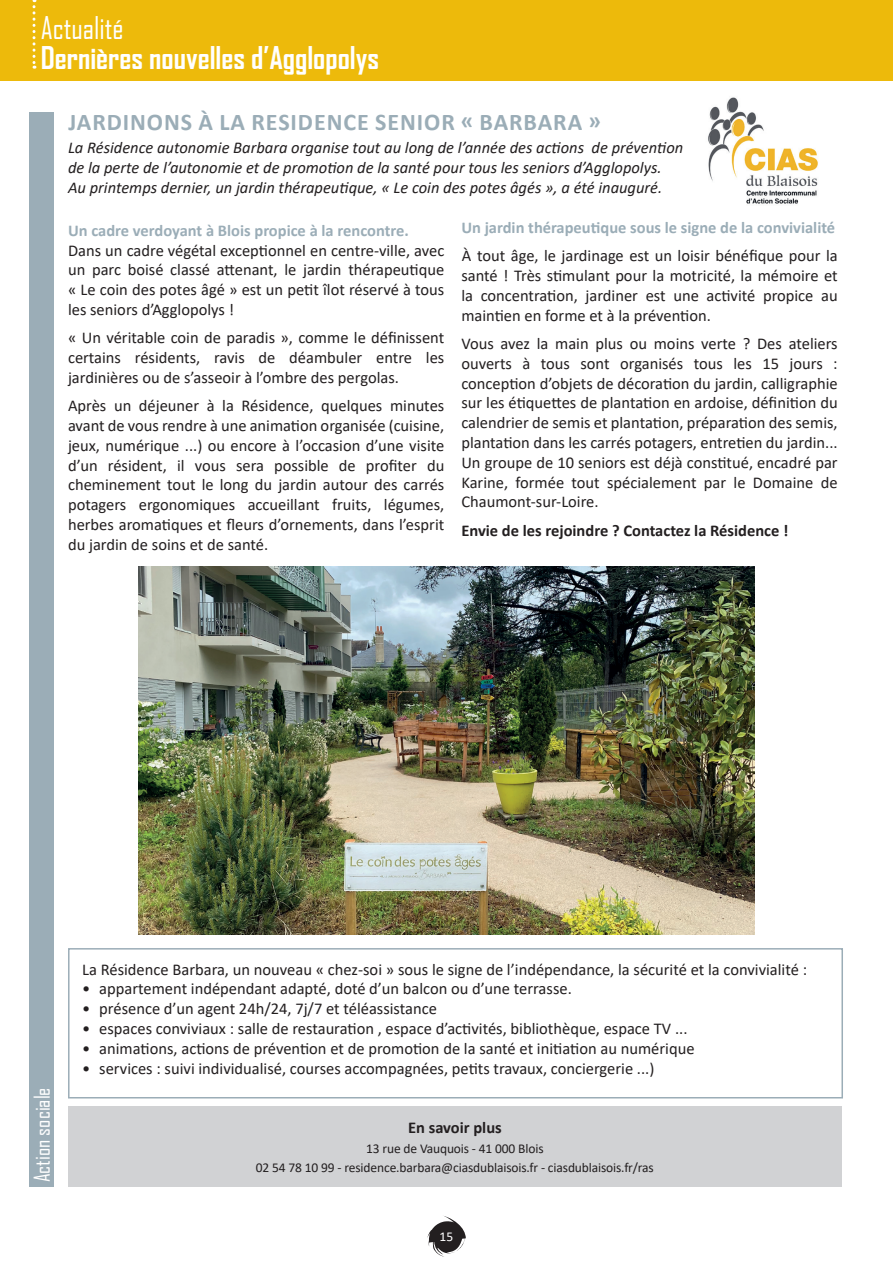
<style>
.page{position:relative;width:893px;height:1263px;background:#fff}
.page>*{position:absolute;margin:0;border:0;box-sizing:border-box;transform-origin:0 0}
.t1{font:700 30px "Agency FB";color:#fff}
.t2{font:30px "Agency FB";color:#fff}
.t3{font:700 24px "Calibri";letter-spacing:.04em;color:#9badb7}
.t4{font:21px "Agency FB";color:#fff}
.t5{font:16.5px/19.8px "Calibri";color:#231f20;text-align:justify}
.t6{font:italic 16.5px/19.8px "Calibri";color:#231f20}
.t7{font:700 16.5px "Calibri";color:#9badb7}
.t8{font:700 16.5px "Calibri";color:#231f20}
.t9{font:13.5px/19.5px "Calibri";letter-spacing:-.01em;color:#231f20;text-align:center}
.t10{font:13.5px "Calibri";color:#fff}
</style>
<div class="page">
<svg style="left:427px;top:1216px;width:39px;height:40px"></svg>
<div style="left:0;top:0;width:893px;height:81px;background:#edba0b"></div>
<svg style="left:33px;top:0;width:3px;height:69px"></svg>
<div style="left:30px;top:112px;width:24px;height:1075px;background:#9badb7"></div>
<div style="left:68px;top:948px;width:775px;height:150px;border:2px solid #9badb7"></div>
<img style="left:139px;top:566px;width:615px;height:368px">
<div style="left:68px;top:1106px;width:774px;height:81px;background:#d1d2d4"></div>
<img style="left:708px;top:97px;width:110px;height:107px">
<h1 class="t2" style="left:41px;top:9px;width:84px">Actualité</h1>
<h1 class="t1" style="left:41px;top:39px;width:340px">Dernières nouvelles d’Agglopolys</h1>
<h2 class="t3" style="left:69px;top:106px;width:534px">JARDINONS À LA RESIDENCE SENIOR « BARBARA »</h2>
<p class="t6" style="left:68px;top:137px;width:617px">La Résidence autonomie Barbara organise tout au long de l’année des actions de prévention de la perte de l’autonomie et de promotion de la santé pour tous les seniors d’Agglopolys.<br>Au printemps dernier, un jardin thérapeutique, « Le coin des potes âgés », a été inauguré.</p>
<p class="t7" style="left:68px;top:219px;width:342px">Un cadre verdoyant à Blois propice à la rencontre.</p>
<p class="t5" style="left:68px;top:240px;width:378px">Dans un cadre végétal exceptionnel en centre-ville, avec un parc boisé classé attenant, le jardin thérapeutique « Le coin des potes âgé » est un petit îlot réservé à tous les seniors d’Agglopolys !</p>
<p class="t5" style="left:68px;top:327px;width:378px">« Un véritable coin de paradis », comme le définissent certains résidents, ravis de déambuler entre les jardinières ou de s’asseoir à l’ombre des pergolas.</p>
<p class="t5" style="left:68px;top:395px;width:378px">Après un déjeuner à la Résidence, quelques minutes avant de vous rendre à une animation organisée (cuisine, jeux, numérique ...) ou encore à l’occasion d’une visite d’un résident, il vous sera possible de profiter du cheminement tout le long du jardin autour des carrés potagers ergonomiques accueillant fruits, légumes, herbes aromatiques et fleurs d’ornements, dans l’esprit du jardin de soins et de santé.</p>
<p class="t7" style="left:461px;top:216px;width:375px">Un jardin thérapeutique sous le signe de la convivialité</p>
<p class="t5" style="left:461px;top:245px;width:378px">À tout âge, le jardinage est un loisir bénéfique pour la santé ! Très stimulant pour la motricité, la mémoire et la concentration, jardiner est une activité propice au maintien en forme et à la prévention.</p>
<p class="t5" style="left:461px;top:333px;width:378px">Vous avez la main plus ou moins verte ? Des ateliers ouverts à tous sont organisés tous les 15 jours : conception d’objets de décoration du jardin, calligraphie sur les étiquettes de plantation en ardoise, définition du calendrier de semis et plantation, préparation des semis, plantation dans les carrés potagers, entretien du jardin...<br>Un groupe de 10 seniors est déjà constitué, encadré par Karine, formée tout spécialement par le Domaine de Chaumont-sur-Loire.</p>
<p class="t8" style="left:461px;top:518px;width:329px">Envie de les rejoindre ? Contactez la Résidence !</p>
<p class="t4" style="left:29px;top:1182px;width:96px;rotate:-90deg">Action sociale</p>
<p class="t5" style="left:82px;top:959px;width:726px">La Résidence Barbara, un nouveau « chez-soi » sous le signe de l’indépendance, la sécurité et la convivialité :</p>
<p class="t5" style="left:82px;top:979px;width:491px">• appartement indépendant adapté, doté d’un balcon ou d’une terrasse.</p>
<p class="t5" style="left:82px;top:998px;width:356px">• présence d’un agent 24h/24, 7j/7 et téléassistance</p>
<p class="t5" style="left:82px;top:1018px;width:607px">• espaces conviviaux : salle de restauration , espace d’activités, bibliothèque, espace TV ...</p>
<p class="t5" style="left:82px;top:1038px;width:614px">• animations, actions de prévention et de promotion de la santé et initiation au numérique</p>
<p class="t5" style="left:82px;top:1058px;width:574px">• services : suivi individualisé, courses accompagnées, petits travaux, conciergerie ...)</p>
<p class="t8" style="left:408px;top:1116px;width:95px">En savoir plus</p>
<p class="t9" style="left:256px;top:1138px;width:399px">13 rue de Vauquois - 41 000 Blois<br>02 54 78 10 99 - residence.barbara@ciasdublaisois.fr - ciasdublaisois.fr/ras</p>
<p class="t10" style="left:440px;top:1227px;width:15px">15</p>
</div>
